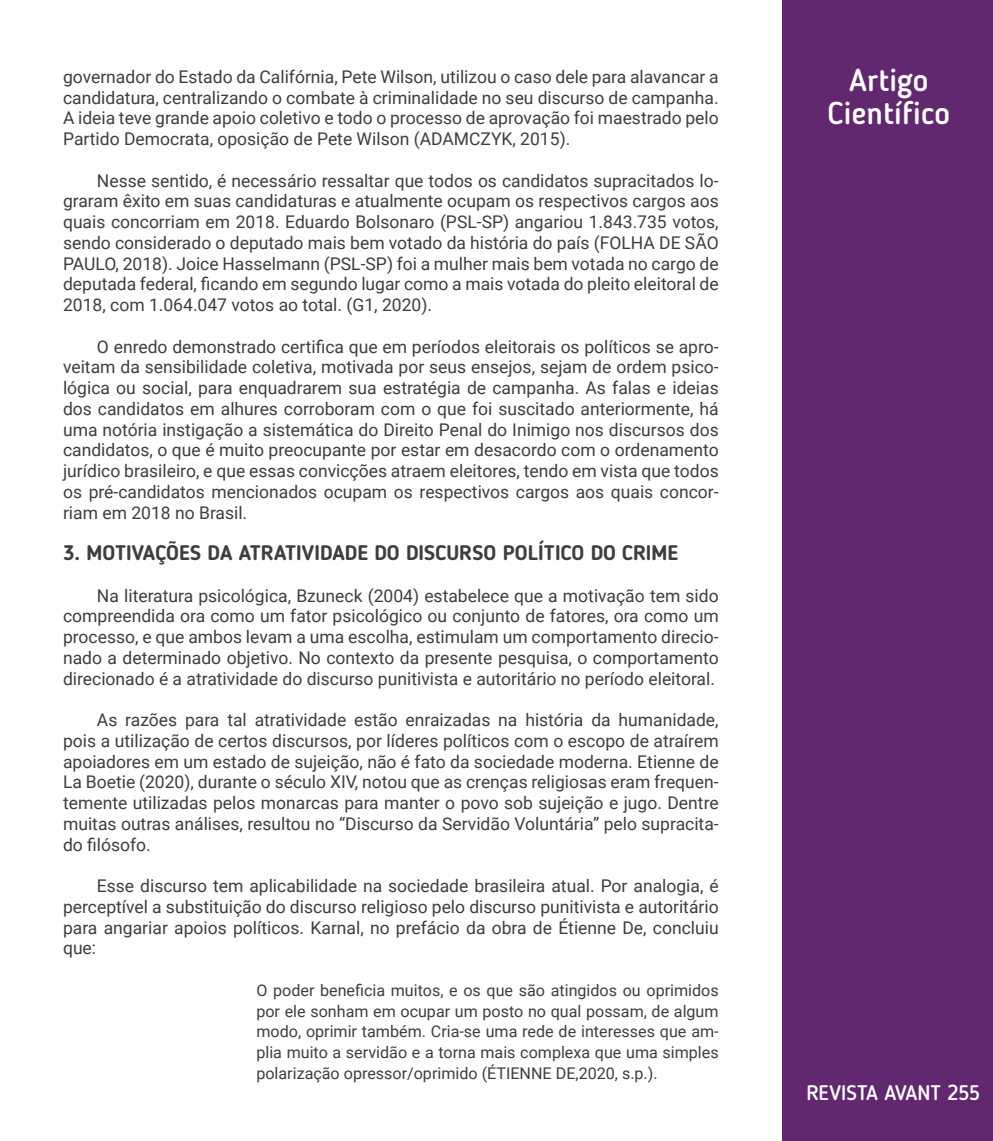
<style>
.page{position:relative;width:993px;height:1141px;background:#fff}
.page>*{position:absolute;margin:0;border:0;box-sizing:border-box;transform-origin:0 0}
.modalidade{font:500 31.5px "Blogger Sans";color:#fff}
.RB{font:700 21px "Blogger Sans";color:#3e3e3f}
.t1{font:500 21px "Blogger Sans";color:#fff}
.texto{font:17.5px/20.8px "Roboto";color:#3e3e3f;text-align:justify}
.Citação{font:16.1px/20.8px "Roboto";color:#3e3e3f;text-align:justify}
</style>
<div class="page">
<div style="left:782px;top:0;width:210px;height:1141px;background:#61286f"></div>
<p class="texto" style="left:63px;top:66px;width:657px">governador do Estado da Califórnia, Pete Wilson, utilizou o caso dele para alavancar a candidatura, centralizando o combate à criminalidade no seu discurso de campanha.<br>A ideia teve grande apoio coletivo e todo o processo de aprovação foi maestrado pelo Partido Democrata, oposição de Pete Wilson (ADAMCZYK, 2015).</p>
<p class="texto" style="left:63px;top:169px;width:657px;text-indent:34px">Nesse sentido, é necessário ressaltar que todos os candidatos supracitados lo&shy;graram êxito em suas candidaturas e atualmente ocupam os respectivos cargos aos quais concorriam em 2018. Eduardo Bolsonaro (PSL-SP) angariou 1.843.735 votos, sendo considerado o deputado mais bem votado da história do país (FOLHA DE SÃO PAULO, 2018). Joice Hasselmann (PSL-SP) foi a mulher mais bem votada no cargo de deputada federal, ficando em segundo lugar como a mais votada do pleito eleitoral de 2018, com 1.064.047 votos ao total. (G1, 2020).</p>
<p class="texto" style="left:63px;top:335px;width:657px;text-indent:34px">O enredo demonstrado certifica que em períodos eleitorais os políticos se apro&shy;veitam da sensibilidade coletiva, motivada por seus ensejos, sejam de ordem psico&shy;lógica ou social, para enquadrarem sua estratégia de campanha. As falas e ideias dos candidatos em alhures corroboram com o que foi suscitado anteriormente, há uma notória instigação a sistemática do Direito Penal do Inimigo nos discursos dos candidatos, o que é muito preocupante por estar em desacordo com o ordenamento jurídico brasileiro, e que essas convicções atraem eleitores, tendo em vista que todos os pré-candidatos mencionados ocupam os respectivos cargos aos quais concor&shy;riam em 2018 no Brasil.</p>
<p class="RB" style="left:63px;top:540px;width:616px">3. MOTIVAÇÕES DA ATRATIVIDADE DO DISCURSO POLÍTICO DO CRIME</p>
<p class="texto" style="left:63px;top:584px;width:657px;text-indent:34px">Na literatura psicológica, Bzuneck (2004) estabelece que a motivação tem sido compreendida ora como um fator psicológico ou conjunto de fatores, ora como um processo, e que ambos levam a uma escolha, estimulam um comportamento direcio&shy;nado a determinado objetivo. No contexto da presente pesquisa, o comportamento direcionado é a atratividade do discurso punitivista e autoritário no período eleitoral.</p>
<p class="texto" style="left:63px;top:709px;width:657px;text-indent:34px">As razões para tal atratividade estão enraizadas na história da humanidade, pois a utilização de certos discursos, por líderes políticos com o escopo de atraírem apoiadores em um estado de sujeição, não é fato da sociedade moderna. Etienne de La Boetie (2020), durante o século XIV, notou que as crenças religiosas eram frequen&shy;temente utilizadas pelos monarcas para manter o povo sob sujeição e jugo. Dentre muitas outras análises, resultou no “Discurso da Servidão Voluntária” pelo supracita&shy;do filósofo.</p>
<p class="texto" style="left:63px;top:875px;width:657px;text-indent:34px">Esse discurso tem aplicabilidade na sociedade brasileira atual. Por analogia, é perceptível a substituição do discurso religioso pelo discurso punitivista e autoritário para angariar apoios políticos. Karnal, no prefácio da obra de Étienne De, concluiu que:</p>
<p class="Citação" style="left:256px;top:979px;width:463px">O poder beneficia muitos, e os que são atingidos ou oprimidos por ele sonham em ocupar um posto no qual possam, de algum modo, oprimir também. Cria-se uma rede de interesses que am&shy;plia muito a servidão e a torna mais complexa que uma simples polarização opressor/oprimido (ÉTIENNE DE,2020, s.p.).</p>
<h1 class="modalidade" style="left:813px;top:57px;width:150px">Modalidade</h1>
<p class="modalidade" style="left:848px;top:61px;width:81px">Artigo</p>
<p class="modalidade" style="left:827px;top:95px;width:124px">Científico</p>
<p class="t1" style="left:806px;top:1080px;width:175px">REVISTA AVANT 255</p>
</div>
